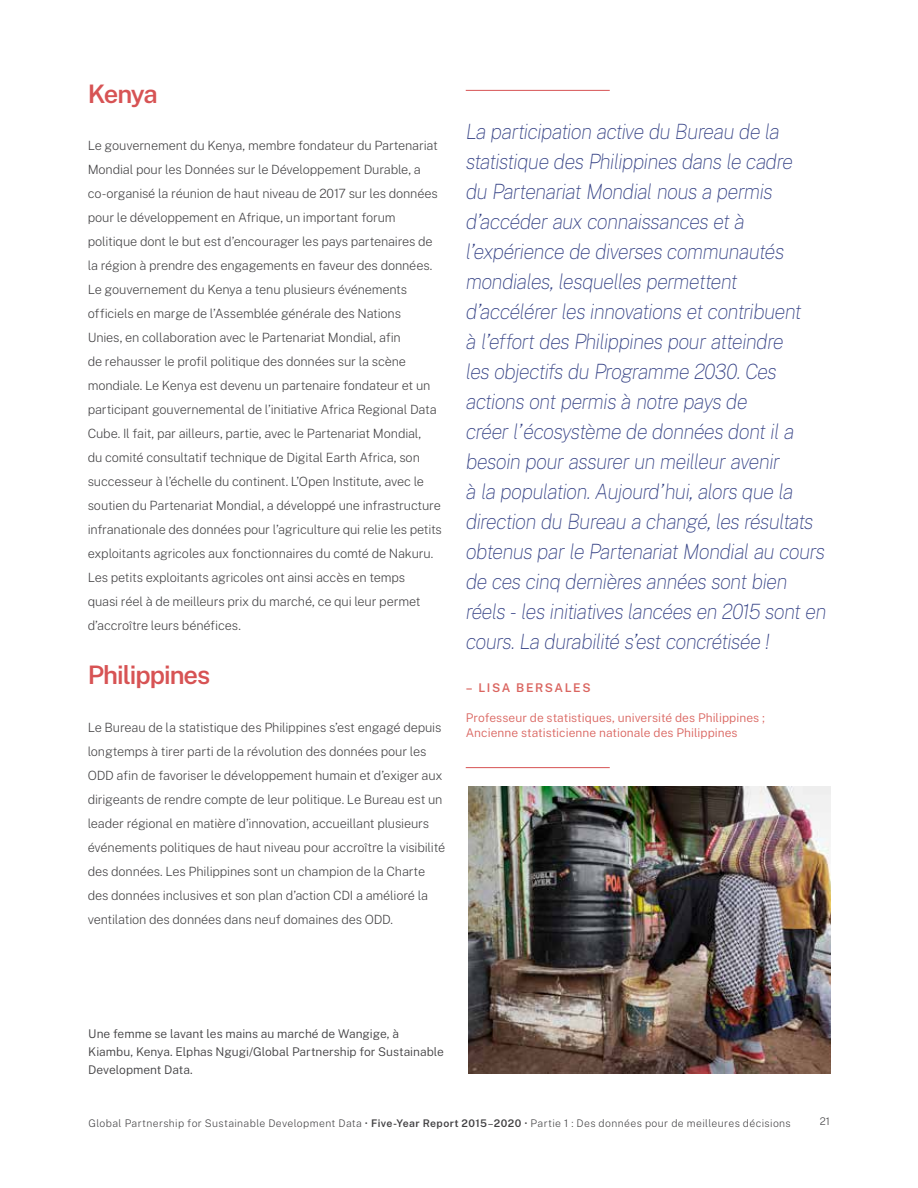
<style>
.page{position:relative;width:918px;height:1188px;background:#fff}
.page>*{position:absolute;margin:0;border:0;box-sizing:border-box;transform-origin:0 0}
.t1{font:600 25.5px "Public Sans";letter-spacing:-.04em;color:#d75354}
.t2{font:italic 100 21px/30px "Public Sans";letter-spacing:-.04em;color:#344185}
.t3{font:200 12.75px/24px "Public Sans";letter-spacing:-.01em;color:#414042}
.t4{font:300 12px/18px "Public Sans";color:#414042}
.t5{font:300 12px/15px "Public Sans";letter-spacing:.005em;color:#da6560}
.t6{font:600 12px "Public Sans";letter-spacing:.13em;color:#da6560}
.t7{font:200 10.5px "Public Sans";letter-spacing:.035em;color:#414042}
.s1{font-weight:600}
.s2{font-weight:400}
</style>
<div class="page">
<hr style="left:466px;top:767px;width:144px;height:1px;background:#d75354">
<hr style="left:466px;top:90px;width:144px;height:1px;background:#d75354">
<img style="left:468px;top:786px;width:362px;height:287px">
<h1 class="t1" style="left:88px;top:75px;width:72px">Kenya</h1>
<p class="t3" style="left:88px;top:133px;width:356px">Le gouvernement du Kenya, membre fondateur du Partenariat Mondial pour les Données sur le Développement Durable, a co-organisé la réunion de haut niveau de 2017 sur les données pour le développement en Afrique, un important forum politique dont le but est d’encourager les pays partenaires de la région à prendre des engagements en faveur des données.<br>Le gouvernement du Kenya a tenu plusieurs événements officiels en marge de l’Assemblée générale des Nations<br>Unies, en collaboration avec le Partenariat Mondial, afin<br>de rehausser le profil politique des données sur la scène mondiale. Le Kenya est devenu un partenaire fondateur et un participant gouvernemental de l’initiative Africa Regional Data Cube. Il fait, par ailleurs, partie, avec le Partenariat Mondial,<br>du comité consultatif technique de Digital Earth Africa, son successeur à l’échelle du continent. L’Open Institute, avec le soutien du Partenariat Mondial, a développé une infrastructure infranationale des données pour l’agriculture qui relie les petits exploitants agricoles aux fonctionnaires du comté de Nakuru.<br>Les petits exploitants agricoles ont ainsi accès en temps<br>quasi réel à de meilleurs prix du marché, ce qui leur permet d’accroître leurs bénéfices.</p>
<h1 class="t1" style="left:88px;top:656px;width:124px">Philippines</h1>
<p class="t3" style="left:88px;top:715px;width:359px">Le Bureau de la statistique des Philippines s’est engagé depuis longtemps à tirer parti de la révolution des données pour les ODD afin de favoriser le développement humain et d’exiger aux dirigeants de rendre compte de leur politique. Le Bureau est un leader régional en matière d’innovation, accueillant plusieurs événements politiques de haut niveau pour accroître la visibilité des données. Les Philippines sont un champion de la Charte des données inclusives et son plan d’action CDI a amélioré la ventilation des données dans neuf domaines des ODD.</p>
<p class="t2" style="left:466px;top:116px;width:362px">La participation active du Bureau de la statistique des Philippines dans le cadre<br>du Partenariat Mondial nous a permis d’accéder aux connaissances et à l’expérience de diverses communautés mondiales, lesquelles permettent d’accélérer les innovations et contribuent<br>à l’effort des Philippines pour atteindre<br>les objectifs du Programme 2030. Ces actions ont permis à notre pays de<br>créer l’écosystème de données dont il a besoin pour assurer un meilleur avenir<br>à la population. Aujourd’hui, alors que la direction du Bureau a changé, les résultats obtenus par le Partenariat Mondial au cours de ces cinq dernières années sont bien réels - les initiatives lancées en 2015 sont en cours. La durabilité s’est concrétisée !</p>
<p class="t6" style="left:466px;top:679px;width:126px">– LISA BERSALES</p>
<p class="t5" style="left:466px;top:709px;width:301px">Professeur de statistiques, université des Philippines ;<br>Ancienne statisticienne nationale des Philippines</p>
<p class="t4" style="left:88px;top:1024px;width:357px">Une femme se lavant les mains au marché de Wangige, à<br>Kiambu, Kenya. Elphas Ngugi/Global Partnership for Sustainable<br>Development Data.</p>
<p class="t7" style="left:89px;top:1115px;width:704px">Global Partnership for Sustainable Development Data • <span class="s1">Five-Year Report 2015</span><span class="s2">–</span><span class="s1">2020</span> • Partie 1 : Des données pour de meilleures décisions</p>
<p class="t7" style="left:820px;top:1114px;width:12px">21</p>
</div>
